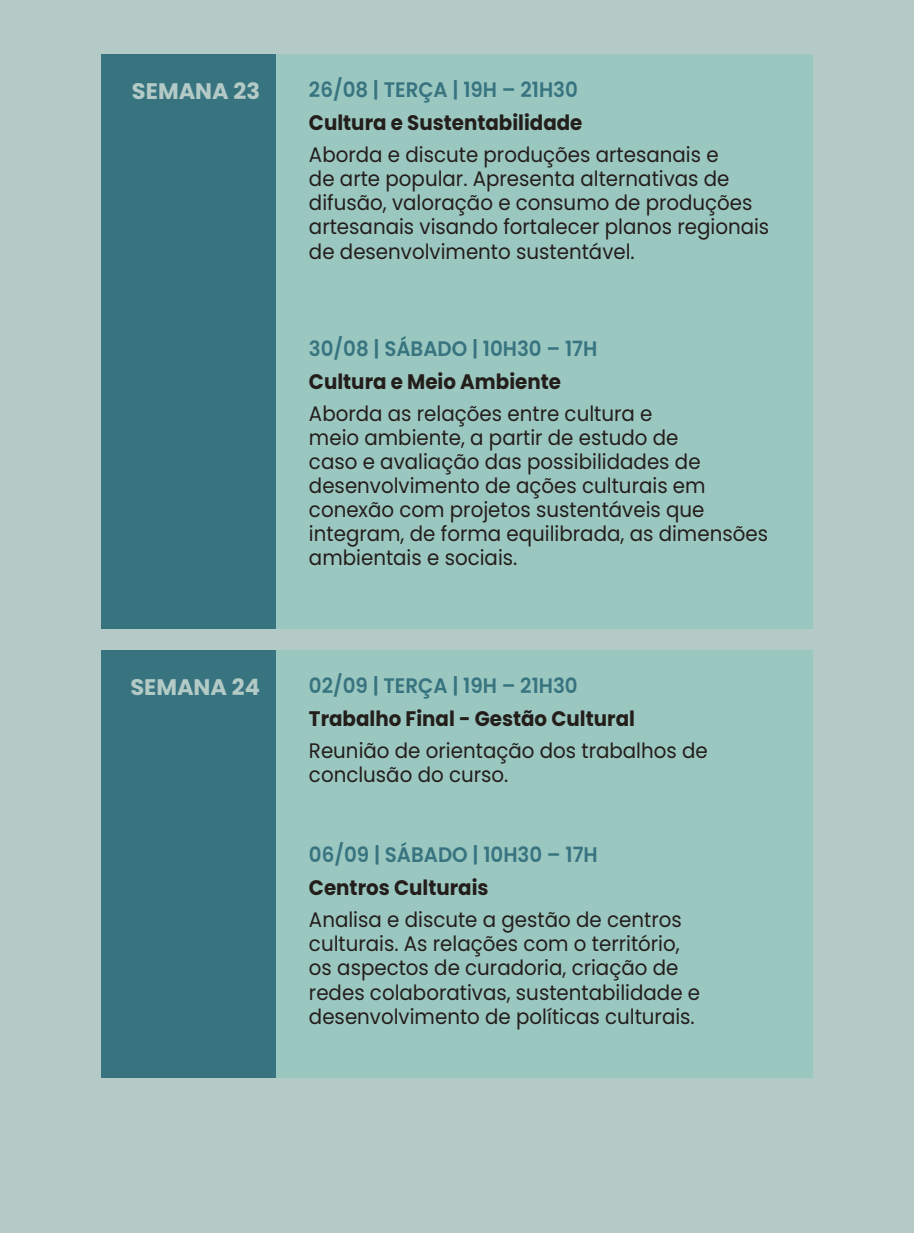
<style>
.page{position:relative;width:914px;height:1233px;background:#fff}
.page>*{position:absolute;margin:0;border:0;box-sizing:border-box;transform-origin:0 0}
.t1{font:700 22.5px "Poppins";color:#b4cac7}
.t2{font:21px/24px "Poppins";color:#241e1b;scale:.94 1}
.t3{font:700 21px "Poppins";color:#241e1b;scale:.94 1}
.t4{font:600 21px "Poppins";color:#387480;scale:.94 1}
</style>
<div class="page">
<div style="left:0;top:0;width:913px;height:1232px;background:#b4cac7"></div>
<div style="left:101px;top:54px;width:175px;height:574px;background:#387480"></div>
<div style="left:101px;top:649px;width:175px;height:428px;background:#387480"></div>
<div style="left:276px;top:54px;width:536px;height:574px;background:#9bc7c1"></div>
<div style="left:276px;top:649px;width:536px;height:428px;background:#9bc7c1"></div>
<p class="t1" style="left:132px;top:78px;width:129px">SEMANA 23</p>
<p class="t1" style="left:130px;top:673px;width:131px">SEMANA 24</p>
<p class="t4" style="left:309px;top:78px;width:287px">26/08 | TERÇA | 19H – 21H30</p>
<p class="t3" style="left:309px;top:110px;width:292px">Cultura e Sustentabilidade</p>
<p class="t2" style="left:309px;top:143px;width:491px">Aborda e discute produções artesanais e<br>de arte popular. Apresenta alternativas de difusão, valoração e consumo de produções artesanais visando fortalecer planos regionais de desenvolvimento sustentável.</p>
<p class="t4" style="left:309px;top:336px;width:308px">30/08 | SÁBADO | 10H30 – 17H</p>
<p class="t3" style="left:309px;top:369px;width:269px">Cultura e Meio Ambiente</p>
<p class="t2" style="left:309px;top:402px;width:489px">Aborda as relações entre cultura e<br>meio ambiente, a partir de estudo de<br>caso e avaliação das possibilidades de desenvolvimento de ações culturais em conexão com projetos sustentáveis que integram, de forma equilibrada, as dimensões ambientais e sociais.</p>
<p class="t4" style="left:309px;top:673px;width:287px">02/09 | TERÇA | 19H – 21H30</p>
<p class="t3" style="left:309px;top:706px;width:348px">Trabalho Final - Gestão Cultural</p>
<p class="t2" style="left:309px;top:739px;width:426px">Reunião de orientação dos trabalhos de conclusão do curso.</p>
<p class="t4" style="left:309px;top:842px;width:309px">06/09 | SÁBADO | 10H30 – 17H</p>
<p class="t3" style="left:309px;top:875px;width:192px">Centros Culturais</p>
<p class="t2" style="left:309px;top:908px;width:417px">Analisa e discute a gestão de centros culturais. As relações com o território, os aspectos de curadoria, criação de redes colaborativas, sustentabilidade e desenvolvimento de políticas culturais.</p>
</div>
